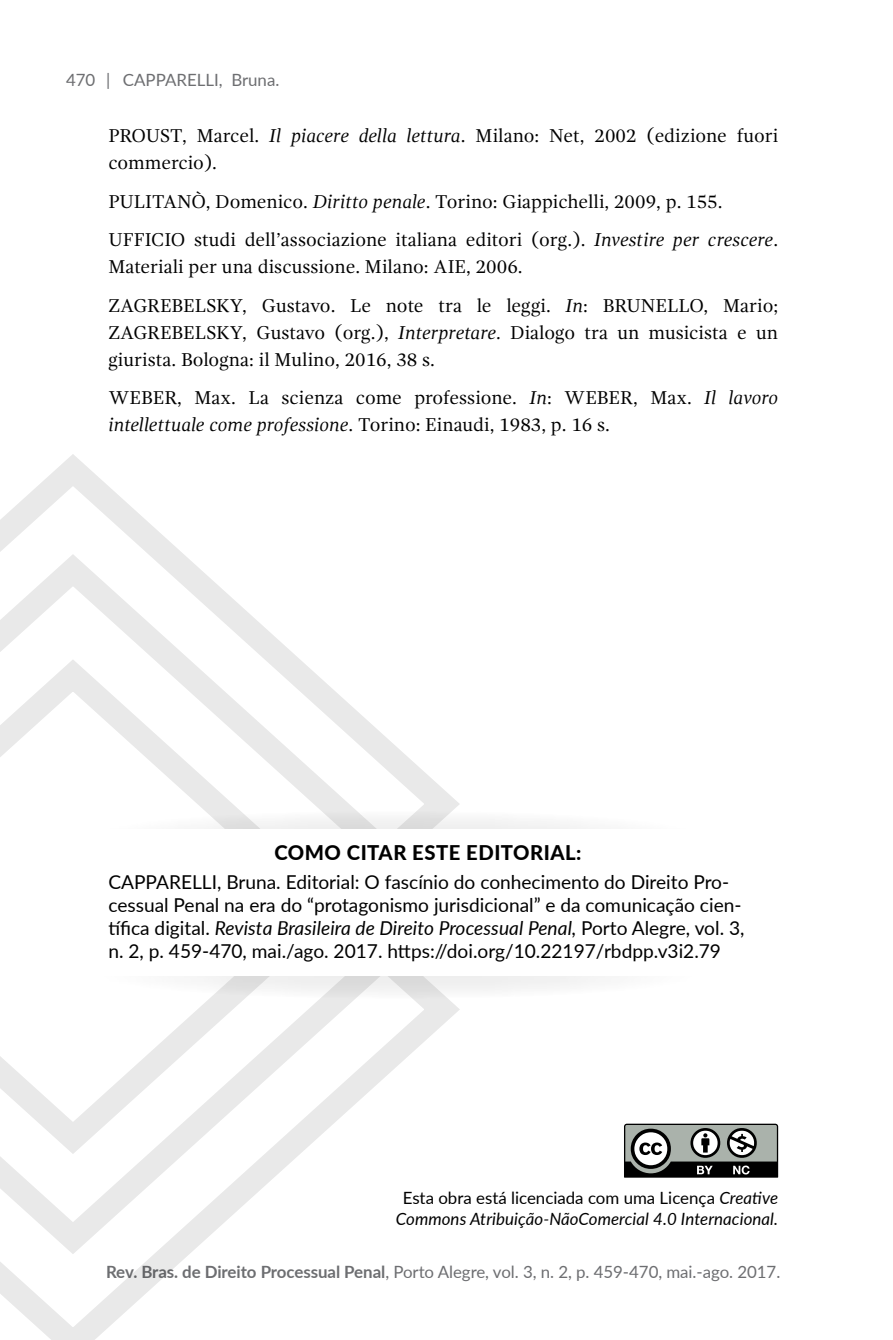
<style>
.page{position:relative;width:893px;height:1340px;background:#fff}
.page>*{position:absolute;margin:0;border:0;box-sizing:border-box;transform-origin:0 0}
.t1{font:800 20.25px "Lato";color:#000}
.t2{font:19.12px/27px "Gandhi Serif";color:#000}
.t3{font:19.12px/22.9px "Lato";color:#000}
.t4{font:16.88px "Lato";letter-spacing:-.005em;color:#6d6e71}
.t5{font:italic 16.88px/20.2px "Lato";letter-spacing:.005em;color:#000;text-align:center}
.s1{font-style:italic}
.s2{font-style:normal}
.s3{font-weight:700}
</style>
<div class="page">
<svg style="left:0;top:454px;width:165px;height:84px"></svg>
<svg style="left:0;top:538px;width:281px;height:105px"></svg>
<svg style="left:0;top:643px;width:460px;height:696px"></svg>
<svg style="left:96px;top:810px;width:606px;height:47px;fill:#f6f6f6"></svg>
<svg style="left:96px;top:951px;width:606px;height:48px;fill:#f4f4f4"></svg>
<div style="left:96px;top:829px;width:608px;height:147px;background:#fff"></div>
<svg style="left:624px;top:1123px;width:155px;height:55px;background:#747774"></svg>
<p class="t4" style="left:66px;top:68px;width:79px">470 | Capparelli</p>
<p class="t4" style="left:219px;top:68px;width:62px">, Bruna.</p>
<p class="t2" style="left:108px;top:122px;width:671px">PROUST, Marcel. <span class="s1">Il piacere della lettura</span>. Milano: Net, 2002 (edizione fuori commercio).</p>
<p class="t2" style="left:108px;top:182px;width:671px;line-height:38.5px">PULITANÒ, Domenico. <span class="s1">Diritto penale</span>. Torino: Giappichelli, 2009, p. 155.<br>UFFICIO studi dell’associazione italiana editori (org.). <span class="s1">Investire per crescere</span>.</p>
<p class="t2" style="left:108px;top:248px;width:671px;line-height:38.5px">Materiali per una discussione. Milano: AIE, 2006.<br>ZAGREBELSKY, Gustavo. Le note tra le leggi. <span class="s1">In</span>: BRUNELLO, Mario;</p>
<p class="t2" style="left:108px;top:319px;width:671px">ZAGREBELSKY, Gustavo (org.), <span class="s1">Interpretare.</span> Dialogo tra un musicista e un giurista. Bologna: il Mulino, 2016, 38 s.</p>
<p class="t2" style="left:108px;top:384px;width:671px">WEBER, Max. La scienza come professione. <span class="s1">In</span>: WEBER, Max. <span class="s1">Il lavoro intellettuale come professione</span>. Torino: Einaudi, 1983, p. 16 s.</p>
<p class="t1" style="left:274px;top:837px;width:18px">COMO</p>
<p class="t1" style="left:347px;top:837px;width:5px">CITA</p>
<p class="t1" style="left:393px;top:837px;width:90px">R EST E EDITO</p>
<p class="t1" style="left:530px;top:837px;width:53px">RIA L:</p>
<p class="t3" style="left:108px;top:870px;width:638px">CAPPARELLI, Bruna. Editorial: O fascínio do conhecimento do Direito Pro&shy;cessual Penal na era do “protagonismo jurisdicional” e da comunicação cien&shy;tífica digital. <span class="s1">Revista Brasileira de Direito Processual Penal,</span> Porto Alegre, vol. 3, n. 2, p. 459-470, mai./ago. 2017. https://doi.org/10.22197/rbdpp.v3i2.79</p>
<p class="t5" style="left:396px;top:1187px;width:384px"><span class="s2">Esta obra está licenciada com uma Licença</span> Creative<br>Commons Atribuição-NãoComercial 4.0 Internacional.</p>
<p class="t4" style="left:106px;top:1259px;width:676px"><span class="s3">Rev. Bras. de Direito Processual Penal</span>, Porto Alegre, vol. 3, n. 2, p. 459-470, mai.-ago. 2017.</p>
</div>
